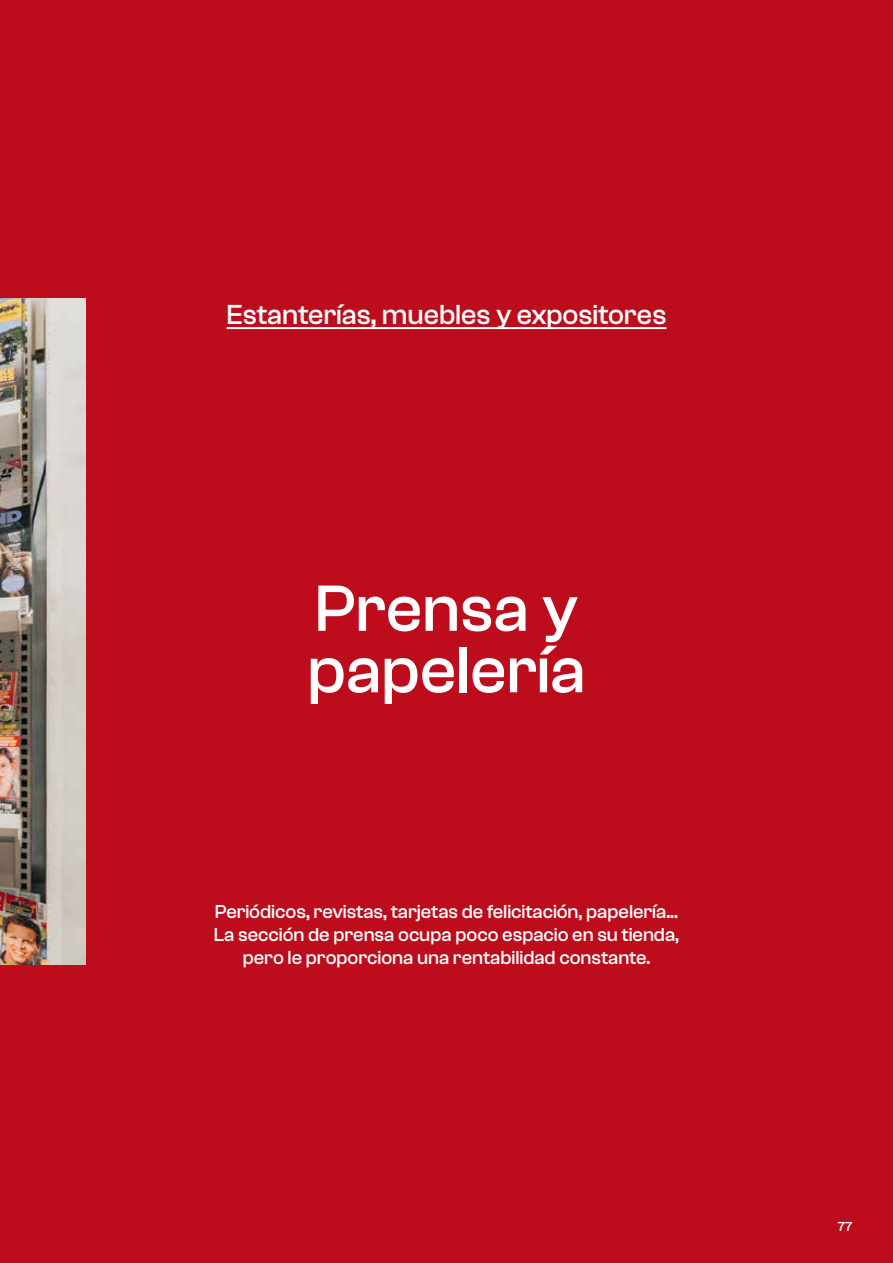
<style>
.page{position:relative;width:893px;height:1263px;background:#bd0c1c}
.page>*{position:absolute;margin:0;border:0;box-sizing:border-box;transform-origin:0 0}
.t1{font:500 67.5px/61.5px "Clash Grotesk";letter-spacing:-.005em;color:#fff}
.t2{font:500 28.5px "Clash Grotesk";letter-spacing:-.005em;color:#fff}
.t3{font:500 19.5px/23.4px "Clash Grotesk";letter-spacing:-.005em;color:#fff;text-align:center}
.t4{font:500 13.5px "Clash Grotesk";color:#fff}
</style>
<div class="page">
<hr style="left:227px;top:327px;width:439px;height:2px;background:#fff">
<img style="left:0;top:299px;width:85px;height:665px">
<h2 class="t2" style="left:227px;top:299px;width:441px">Estanterías, muebles y expositores</h2>
<h1 class="t1" style="left:307px;top:577px;width:280px">Prensa y papelería</h1>
<p class="t3" style="left:214px;top:899px;width:467px">Periódicos, revistas, tarjetas de felicitación, papelería...<br>La sección de prensa ocupa poco espacio en su tienda, pero le proporciona una rentabilidad constante.</p>
<p class="t4" style="left:838px;top:1218px;width:16px">77</p>
</div>
